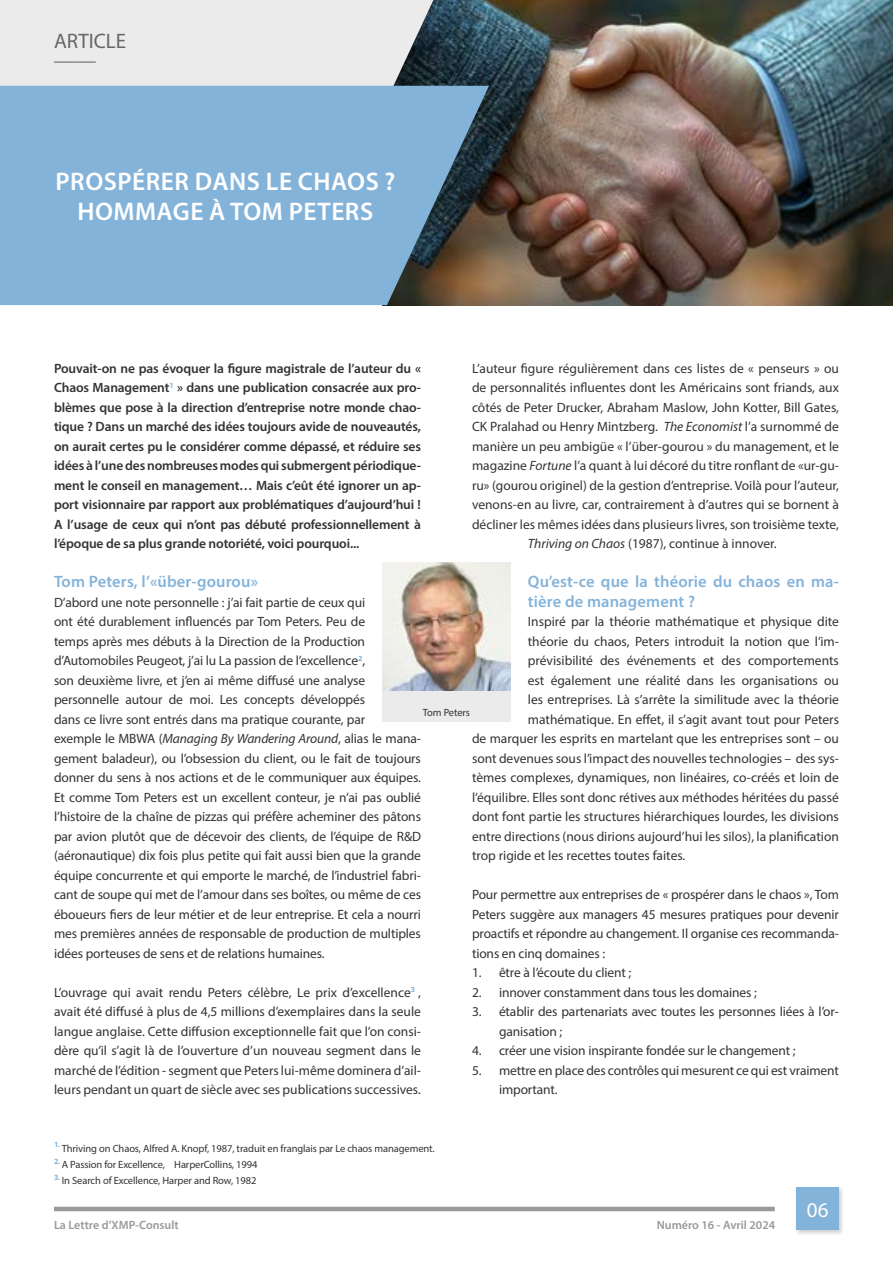
<style>
.page{position:relative;width:893px;height:1263px;background:#fff}
.page>*{position:absolute;margin:0;border:0;box-sizing:border-box;transform-origin:0 0}
.t1{font:600 25.5px/30.6px "Myriad Pro";letter-spacing:.02em;color:#fff;text-align:center}
.t2{font:21px "Myriad Pro";color:#666766}
.t3{font:21px "Myriad Pro";color:#fff}
.t4{font:600 16.5px/19.5px "Myriad Pro";letter-spacing:.01em;color:#84b3da}
.t5{font:13.5px/19.5px "Myriad Pro";letter-spacing:-.01em;color:#343334}
.t6{font:600 13.5px/19.5px "Myriad Pro";letter-spacing:-.01em;color:#343334;text-align:justify}
.t7{font:600 12px "Myriad Pro";color:#9a999a}
.t8{font:10.5px "Myriad Pro";letter-spacing:-.01em;color:#343334}
.s1{font-style:italic}
</style>
<div class="page">
<hr style="left:54px;top:1207px;width:721px;height:4px;background:#999">
<div style="left:795px;top:1186px;width:49px;height:49px;background:#000;opacity:.2"></div>
<div style="left:796px;top:1188px;width:43px;height:42px;background:#84b3da"></div>
<img style="left:433px;top:0;width:460px;height:305px">
<div style="left:0;top:0;width:433px;height:86px;background:#ecebec"></div>
<svg style="left:0;top:86px;width:489px;height:219px;background:#7da6c8"></svg>
<img style="left:382px;top:562px;width:129px;height:129px">
<div style="left:382px;top:691px;width:129px;height:31px;background:#ecebec"></div>
<h2 class="t2" style="left:54px;top:28px;width:74px">ARTICLE</h2>
<h2 class="t2" style="left:54px;top:40px;width:43px">____</h2>
<h1 class="t1" style="left:56px;top:165px;width:341px">PROSPÉRER DANS LE CHAOS ?<br>HOMMAGE À TOM PETERS</h1>
<p class="t5" style="left:472px;top:358px;width:368px;text-align:center">L’auteur figure régulièrement dans ces listes de « penseurs » ou de personnalités influentes dont les Américains sont friands, aux côtés de Peter Drucker, Abraham Maslow, John Kotter, Bill Gates, CK Pralahad ou Henry Mintzberg. <span class="s1">The Economist</span> l’a surnommé de manière un peu ambigüe « l’über-gourou » du management, et le magazine <span class="s1">Fortune</span> l’a quant à lui décoré du titre ronflant de «ur-gu&shy;ru» (gourou originel) de la gestion d’entreprise. Voilà pour l’auteur, venons-en au livre, car, contrairement à d’autres qui se bornent à décliner les mêmes idées dans plusieurs livres, son troisième texte, <span class="s1">Thriving on Chaos</span> (1987), continue à innover.</p>
<p class="t4" style="left:528px;top:571px;width:313px">Qu’est-ce que la théorie du chaos en ma&shy;tière de management ?</p>
<p class="t5" style="left:528px;top:612px;width:313px">Inspiré par la théorie mathématique et physique dite</p>
<p class="t5" style="left:528px;top:631px;width:313px">théorie du chaos, Peters introduit la notion que l’im-</p>
<p class="t5" style="left:528px;top:651px;width:313px">prévisibilité des événements et des comportements</p>
<p class="t5" style="left:528px;top:670px;width:313px">est également une réalité dans les organisations ou</p>
<p class="t5" style="left:528px;top:690px;width:313px">les entreprises. Là s’arrête la similitude avec la théorie</p>
<p class="t5" style="left:528px;top:709px;width:313px">mathématique. En effet, il s’agit avant tout pour Peters</p>
<p class="t5" style="left:472px;top:729px;width:368px">de marquer les esprits en martelant que les entreprises sont – ou</p>
<p class="t5" style="left:472px;top:748px;width:368px">sont devenues sous l’impact des nouvelles technologies – des sys-</p>
<p class="t5" style="left:472px;top:768px;width:368px">tèmes complexes, dynamiques, non linéaires, co-créés et loin de</p>
<p class="t5" style="left:472px;top:787px;width:368px">l’équilibre. Elles sont donc rétives aux méthodes héritées du passé</p>
<p class="t5" style="left:472px;top:807px;width:368px">dont font partie les structures hiérarchiques lourdes, les divisions</p>
<p class="t5" style="left:472px;top:826px;width:368px">entre directions (nous dirions aujourd’hui les silos), la planification</p>
<p class="t5" style="left:472px;top:846px;width:215px">trop rigide et les recettes toutes faites.</p>
<p class="t5" style="left:472px;top:885px;width:368px;text-align:justify">Pour permettre aux entreprises de « prospérer dans le chaos », Tom Peters suggère aux managers 45 mesures pratiques pour devenir proactifs et répondre au changement. Il organise ces recommanda&shy;tions en cinq domaines :</p>
<p class="t5" style="left:472px;top:963px;width:161px">1. être à l’écoute du client ;</p>
<p class="t5" style="left:472px;top:982px;width:286px">2. innover constamment dans tous les domaines ;</p>
<p class="t5" style="left:499px;top:1002px;width:341px;text-indent:-27px">3. établir des partenariats avec toutes les personnes liées à l’or&shy;ganisation ;</p>
<p class="t5" style="left:472px;top:1040px;width:325px">4. créer une vision inspirante fondée sur le changement ;</p>
<p class="t5" style="left:499px;top:1060px;width:341px;text-indent:-27px">5. mettre en place des contrôles qui mesurent ce qui est vraiment important.</p>
<p class="t6" style="left:54px;top:358px;width:368px">Pouvait-on ne pas évoquer la figure magistrale de l’auteur du « Chaos Management<sup>1</sup> » dans une publication consacrée aux pro&shy;blèmes que pose à la direction d’entreprise notre monde chao&shy;tique ? Dans un marché des idées toujours avide de nouveautés, on aurait certes pu le considérer comme dépassé, et réduire ses idées à l’une des nombreuses modes qui submergent périodique&shy;ment le conseil en management… Mais c’eût été ignorer un ap&shy;port visionnaire par rapport aux problématiques d’aujourd’hui !<br>A l’usage de ceux qui n’ont pas débuté professionnellement à l’époque de sa plus grande notoriété, voici pourquoi...</p>
<p class="t4" style="left:54px;top:571px;width:205px">Tom Peters, l’«über-gourou»</p>
<p class="t5" style="left:54px;top:592px;width:369px">D’abord une note personnelle : j’ai fait partie de ceux qui<br>ont été durablement influencés par Tom Peters. Peu de<br>temps après mes débuts à la Direction de la Production d’Automobiles Peugeot, j’ai lu La passion de l’excellence<sup>2</sup>,<br>son deuxième livre, et j’en ai même diffusé une analyse personnelle autour de moi. Les concepts développés<br>dans ce livre sont entrés dans ma pratique courante, par<br>exemple le MBWA (<span class="s1">Managing By Wandering Around</span>, alias le mana&shy;gement baladeur), ou l’obsession du client, ou le fait de toujours donner du sens à nos actions et de le communiquer aux équipes.<br>Et comme Tom Peters est un excellent conteur, je n’ai pas oublié l’histoire de la chaîne de pizzas qui préfère acheminer des pâtons par avion plutôt que de décevoir des clients, de l’équipe de R&amp;D (aéronautique) dix fois plus petite qui fait aussi bien que la grande équipe concurrente et qui emporte le marché, de l’industriel fabri&shy;cant de soupe qui met de l’amour dans ses boîtes, ou même de ces éboueurs fiers de leur métier et de leur entreprise. Et cela a nourri mes premières années de responsable de production de multiples idées porteuses de sens et de relations humaines.</p>
<p class="t5" style="left:54px;top:982px;width:368px;text-align:justify">L’ouvrage qui avait rendu Peters célèbre, Le prix d’excellence<sup>3</sup> , avait été diffusé à plus de 4,5 millions d’exemplaires dans la seule langue anglaise. Cette diffusion exceptionnelle fait que l’on consi&shy;dère qu’il s’agit là de l’ouverture d’un nouveau segment dans le marché de l’édition - segment que Peters lui-même dominera d’ail&shy;leurs pendant un quart de siècle avec ses publications successives.</p>
<p class="t8" style="left:423px;top:706px;width:49px">Tom Peters</p>
<p class="t8" style="left:54px;top:1142px;width:382px"><sup>1.</sup> Thriving on Chaos, Alfred A. Knopf, 1987, traduit en franglais par Le chaos management.</p>
<p class="t8" style="left:54px;top:1158px;width:205px"><sup>2.</sup> A Passion for Excellence, HarperCollins, 1994</p>
<p class="t8" style="left:54px;top:1174px;width:204px"><sup>3.</sup> In Search of Excellence, Harper and Row, 1982</p>
<p class="t7" style="left:54px;top:1217px;width:126px">La Lettre d’XMP-Consult</p>
<p class="t7" style="left:657px;top:1217px;width:120px">Numéro 16 - Avril 2024</p>
<h2 class="t3" style="left:807px;top:1197px;width:23px">06</h2>
</div>
